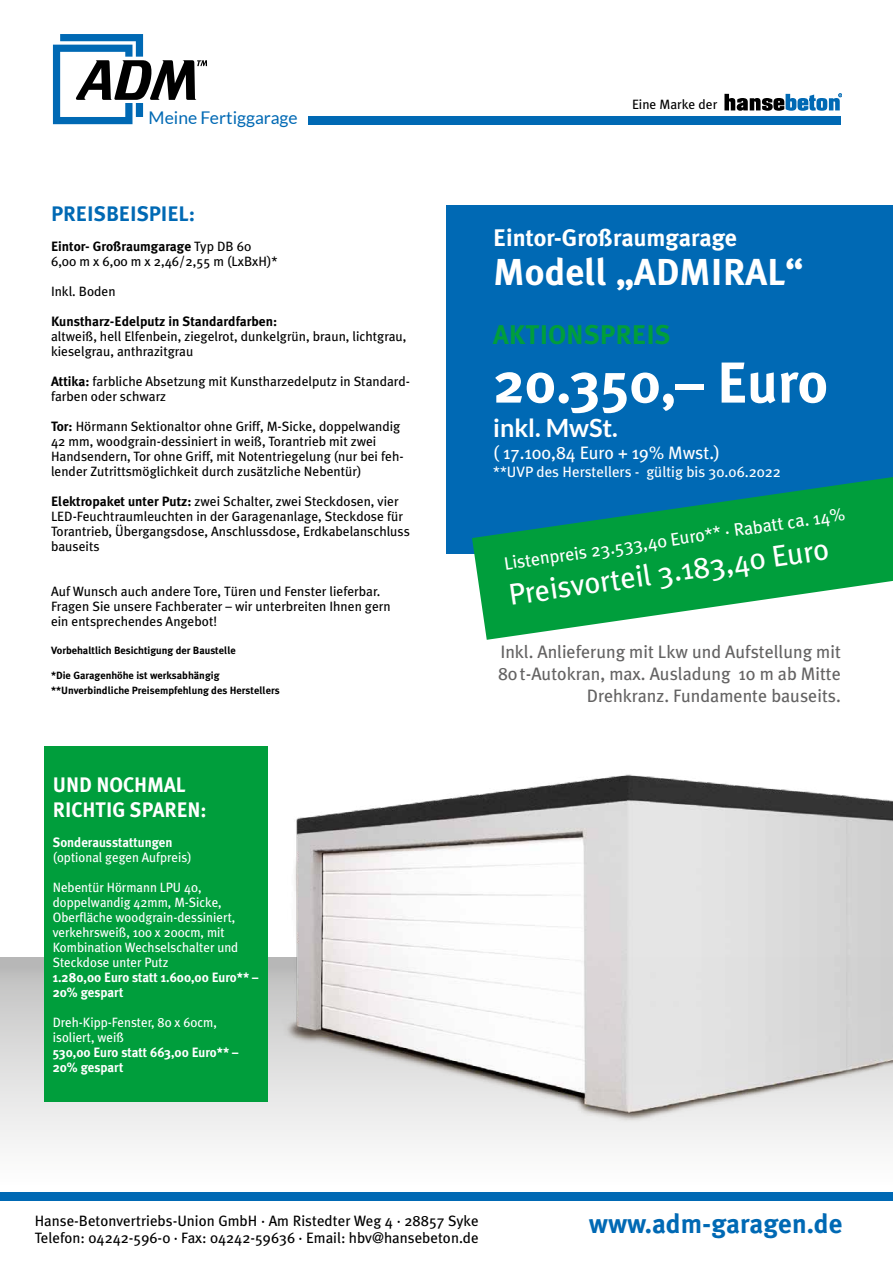
<style>
.page{position:relative;width:893px;height:1263px;background:#fff}
.page>*{position:absolute;margin:0;border:0;box-sizing:border-box;transform-origin:0 0}
.t1{font:700 57.6px "Meta Plus";color:#fff}
.t2{font:700 37.5px "Meta Plus";color:#fff}
.t3{font:30px "Meta Plus";color:#fff}
.t4{font:700 27px "Meta Plus";color:#0069b4}
.t5{font:700 27px "Meta Plus";color:#009e3c}
.t6{font:700 25.2px "Lato";color:#fff}
.t7{font:700 24px "Meta Plus";color:#fff}
.t8{font:700 21px/25.2px "Meta Plus";color:#fff;scale:.96 1}
.t9{font:700 21px "Meta Plus";color:#0069b4}
.t10{font:18px/21.6px "Meta Plus";color:#646363;text-align:right}
.t11{font:18px "Meta Plus";color:#fff}
.t12{font:17.55px "Lato";color:#0069b4}
.t13{font:15px/16.5px "Meta Plus";color:#000}
.t14{font:15px "Meta Plus";color:#fff}
.t15{font:13.5px/15px "Meta Plus";color:#000}
.t16{font:13.5px/15px "Meta Plus";color:#fff;scale:.96 1}
.t17{font:700 13.5px/15px "Meta Plus";color:#fff;scale:.96 1}
.t18{font:700 13.5px "Meta Plus";color:#000}
.t19{font:700 10.5px/15px "Meta Plus";color:#000}
.s1{font-weight:700}
</style>
<div class="page">
<div style="left:0;top:957px;width:893px;height:234px;background:linear-gradient(to bottom,#bdbdbd,#fff)"></div>
<div style="left:446px;top:205px;width:447px;height:348px;background:#0069b4"></div>
<svg style="left:472px;top:477px;width:421px;height:163px;fill:#009e3c"></svg>
<svg style="left:724px;top:93px;width:118px;height:18px"></svg>
<div style="left:309px;top:116px;width:532px;height:9px;background:#0069b4"></div>
<div style="left:0;top:1192px;width:893px;height:8px;background:#0069b4"></div>
<svg style="left:53px;top:34px;width:154px;height:90px"></svg>
<img style="left:242px;top:774px;width:651px;height:417px">
<div style="left:44px;top:746px;width:224px;height:356px;background:#009e3c"></div>
<p class="t12" style="left:149px;top:108px;width:151px">Meine Fertiggarage</p>
<h3 class="t9" style="left:51px;top:202px;width:146px">PREISBEISPIEL:</h3>
<p class="t15" style="left:51px;top:239px;width:228px"><span class="s1">Eintor- Großraumgarage</span> Typ DB 60<br>6,00 m x 6,00 m x 2,46/2,55 m (LxBxH)*</p>
<p class="t15" style="left:51px;top:284px;width:66px">Inkl. Boden</p>
<p class="t18" style="left:51px;top:314px;width:228px">Kunstharz-Edelputz in Standardfarben:</p>
<p class="t15" style="left:51px;top:329px;width:357px">altweiß, hell Elfenbein, ziegelrot, dunkelgrün, braun, lichtgrau, kieselgrau, anthrazitgrau</p>
<p class="t15" style="left:51px;top:374px;width:360px"><span class="s1">Attika:</span> farbliche Absetzung mit Kunstharzedelputz in Standard&shy;farben oder schwarz</p>
<p class="t15" style="left:51px;top:419px;width:354px"><span class="s1">Tor:</span> Hörmann Sektionaltor ohne Griff, M-Sicke, doppelwandig 42 mm, woodgrain-dessiniert in weiß, Torantrieb mit zwei Handsendern, Tor ohne Griff, mit Notentriegelung (nur bei feh&shy;lender Zutrittsmöglichkeit durch zusätzliche Nebentür)</p>
<p class="t15" style="left:51px;top:494px;width:360px"><span class="s1">Elektropaket unter Putz:</span> zwei Schalter, zwei Steckdosen, vier LED-Feuchtraumleuchten in der Garagenanlage, Steckdose für Torantrieb, Übergangsdose, Anschlussdose, Erdkabelanschluss bauseits</p>
<p class="t15" style="left:51px;top:584px;width:341px">Auf Wunsch auch andere Tore, Türen und Fenster lieferbar.<br>Fragen Sie unsere Fachberater – wir unterbreiten Ihnen gern ein entsprechendes Angebot!</p>
<p class="t19" style="left:51px;top:643px;width:186px">Vorbehaltlich Besichtigung der Baustelle</p>
<p class="t19" style="left:51px;top:668px;width:230px">*Die Garagenhöhe ist werksabhängig **Unverbindliche Preisempfehlung des Herstellers</p>
<h3 class="t8" style="left:53px;top:772px;width:162px">UND NOCHMAL<br>RICHTIG SPAREN:</h3>
<p class="t17" style="left:53px;top:835px;width:126px">Sonderausstattungen</p>
<p class="t16" style="left:53px;top:850px;width:146px">(optional gegen Aufpreis)</p>
<p class="t16" style="left:53px;top:880px;width:195px">Nebentür Hörmann LPU 40, doppelwandig 42mm, M-Sicke,<br>Oberfläche woodgrain-dessiniert, verkehrsweiß, 100 x 200cm, mit<br>Kombination Wechselschalter und<br>Steckdose unter Putz</p>
<p class="t17" style="left:53px;top:970px;width:216px">1.280,00 Euro statt 1.600,00 Euro** –<br>20% gespart</p>
<p class="t16" style="left:53px;top:1015px;width:172px">Dreh-Kipp-Fenster, 80 x 60cm, isoliert, weiß</p>
<p class="t17" style="left:53px;top:1045px;width:195px">530,00 Euro statt 663,00 Euro** –<br>20% gespart</p>
<p class="t15" style="left:632px;top:97px;width:87px">Eine Marke der</p>
<h3 class="t7" style="left:493px;top:223px;width:245px">Eintor-Großraumgarage</h3>
<h2 class="t2" style="left:493px;top:250px;width:312px">Modell „ADMIRAL“</h2>
<h3 class="t5" style="left:493px;top:319px;width:179px">AKTIONSPREIS</h3>
<h1 class="t1" style="left:493px;top:349px;width:336px">20.350,– Euro</h1>
<h3 class="t6" style="left:493px;top:413px;width:126px">inkl. MwSt.</h3>
<h3 class="t11" style="left:493px;top:442px;width:228px">( 17.100,84 Euro + 19% Mwst.)</h3>
<p class="t14" style="left:493px;top:463px;width:289px">**UVP des Herstellers - gültig bis 30.06.2022</p>
<h3 class="t11" style="left:503px;top:552px;width:345px;rotate:-8deg">Listenpreis 23.533,40 Euro** · Rabatt ca. 14%</h3>
<h3 class="t3" style="left:506px;top:577px;width:325px;rotate:-8deg">Preisvorteil 3.183,40 Euro</h3>
<h3 class="t10" style="left:498px;top:641px;width:344px">Inkl. Anlieferung mit Lkw und Aufstellung mit<br>80t-Autokran, max. Ausladung 10 m ab Mitte<br>Drehkranz. Fundamente bauseits.</h3>
<p class="t13" style="left:35px;top:1212px;width:446px">Hanse-Betonvertriebs-Union GmbH · Am Ristedter Weg 4 · 28857 Syke<br>Telefon: 04242-596-0 · Fax: 04242-59636 · Email: hbv@hansebeton.de</p>
<h3 class="t4" style="left:589px;top:1208px;width:255px">www.adm-garagen.de</h3>
</div>
